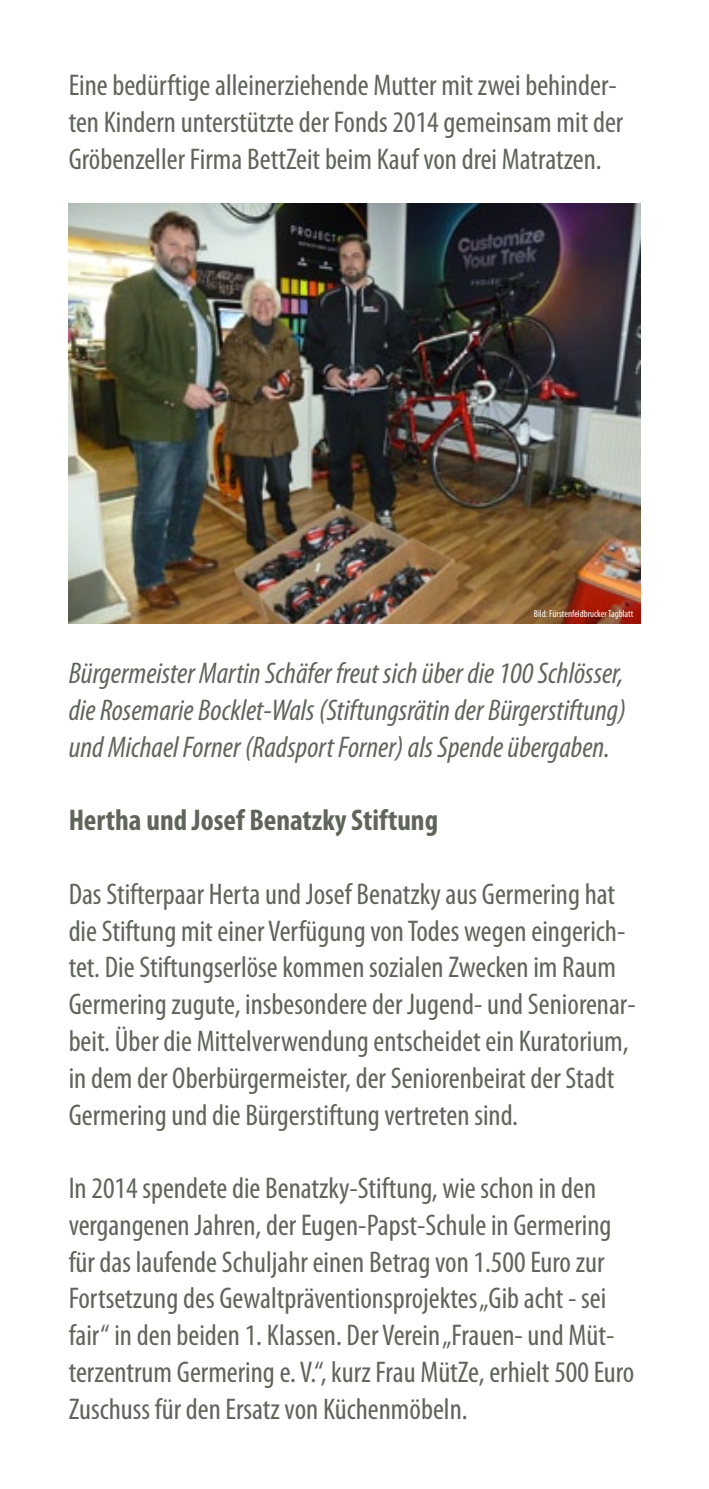
<style>
.page{position:relative;width:709px;height:1489px;background:#fff}
.page>*{position:absolute;margin:0;border:0;box-sizing:border-box;transform-origin:0 0}
.t1{font:condensed 30px/36.8px "Myriad Pro";color:#60655b}
.t2{font:italic condensed 30px/36.8px "Myriad Pro";color:#60655b;text-align:justify}
.t3{font:700 condensed 30px "Myriad Pro";color:#60655b}
.t4{font:condensed 10px "Myriad Pro";color:#fff}
</style>
<div class="page">
<img style="left:69px;top:204px;width:571px;height:419px">
<p class="t1" style="left:69px;top:66px;width:556px">Eine bedürftige alleinerziehende Mutter mit zwei behinder&shy;ten Kindern unterstützte der Fonds 2014 gemeinsam mit der<br>Gröbenzeller Firma BettZeit beim Kauf von drei Matratzen.</p>
<p class="t4" style="left:534px;top:607px;width:101px">Bild: Fürstenfeldbrucker Tagblatt</p>
<p class="t2" style="left:69px;top:654px;width:559px">Bürgermeister Martin Schäfer freut sich über die 100 Schlösser, die Rosemarie Bocklet-Wals (Stiftungsrätin der Bürgerstiftung) und Michael Forner (Radsport Forner) als Spende übergaben.</p>
<p class="t3" style="left:69px;top:801px;width:371px">Hertha und Josef Benatzky Stiftung</p>
<p class="t1" style="left:69px;top:875px;width:568px">Das Stifterpaar Herta und Josef Benatzky aus Germering hat die Stiftung mit einer Verfügung von Todes wegen eingerich&shy;tet. Die Stiftungserlöse kommen sozialen Zwecken im Raum Germering zugute, insbesondere der Jugend- und Seniorenar&shy;beit. Über die Mittelverwendung entscheidet ein Kuratorium, in dem der Oberbürgermeister, der Seniorenbeirat der Stadt Germering und die Bürgerstiftung vertreten sind.</p>
<p class="t1" style="left:69px;top:1169px;width:567px">In 2014 spendete die Benatzky-Stiftung, wie schon in den vergangenen Jahren, der Eugen-Papst-Schule in Germering für das laufende Schuljahr einen Betrag von 1.500 Euro zur Fortsetzung des Gewaltpräventionsprojektes „Gib acht - sei fair“ in den beiden 1. Klassen. Der Verein „Frauen- und Müt&shy;terzentrum Germering e. V.“, kurz Frau MütZe, erhielt 500 Euro Zuschuss für den Ersatz von Küchenmöbeln.</p>
</div>
